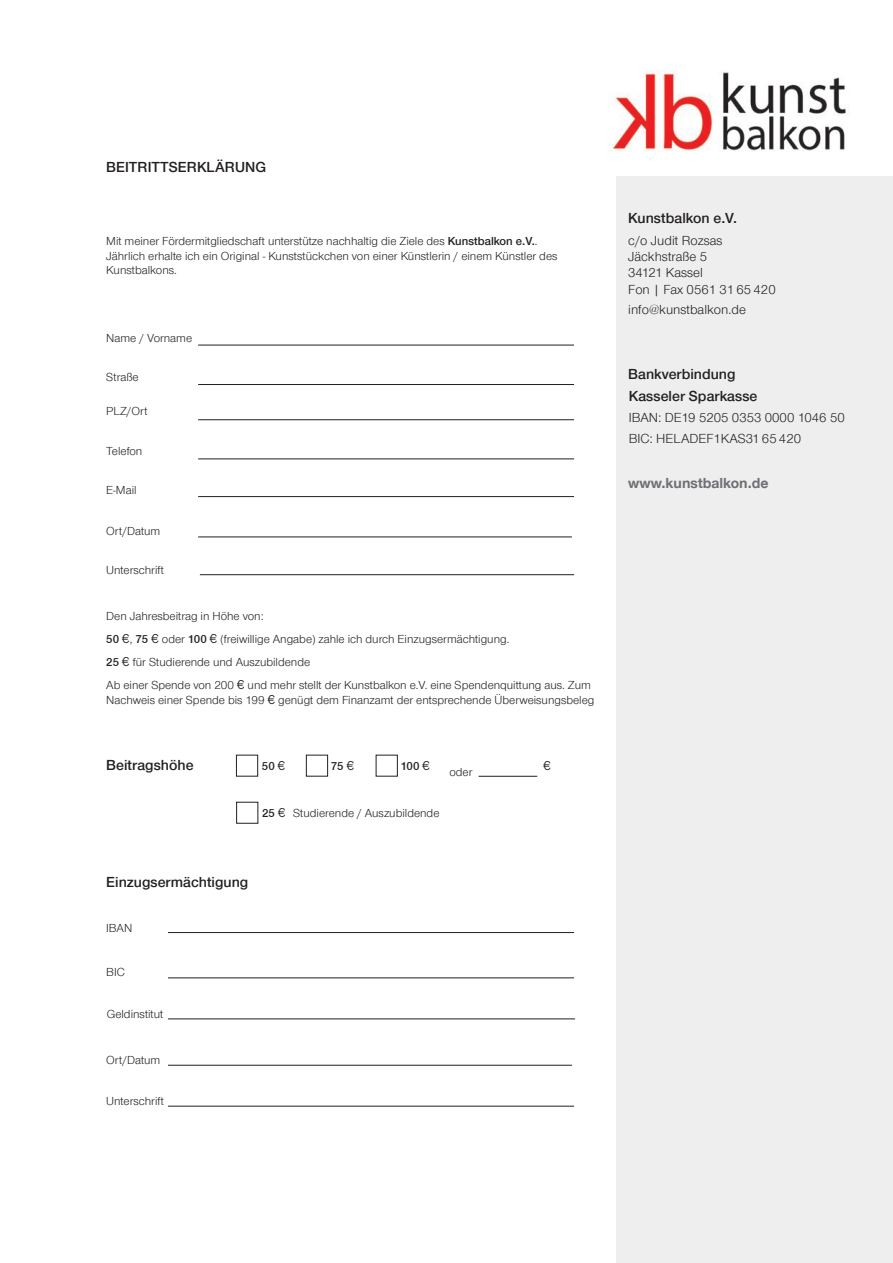
<style>
.page{position:relative;width:893px;height:1263px;background:#fff}
.page>*{position:absolute;margin:0;border:0;box-sizing:border-box;transform-origin:0 0}
.t1{font:600 15px/22.4px "Nimbus Sans Novus T";color:#231f20}
.t2{font:700 15px "Nimbus Sans Novus T";color:#6f7073}
.t3{font:13.5px/16.2px "Nimbus Sans Novus T";color:#231f20}
.t4{font:12px/23px "Nimbus Sans Novus T";color:#231f20}
.t5{font:600 12px "Nimbus Sans Novus T";color:#231f20}
.t6{font:12px "News Gothic MT Pro";color:#231f20}
.s1{font-weight:600}
.s2{font-family:"News Gothic MT Pro"}
.s3{font-family:"News Gothic MT Pro";font-weight:400}
</style>
<div class="page">
<div style="left:617px;top:176px;width:276px;height:1087px;background:#eeeeef"></div>
<div style="left:236px;top:755px;width:22px;height:21px;border:1px solid #231f20"></div>
<div style="left:236px;top:802px;width:22px;height:21px;border:1px solid #231f20"></div>
<div style="left:306px;top:755px;width:22px;height:21px;border:1px solid #231f20"></div>
<div style="left:376px;top:755px;width:22px;height:21px;border:1px solid #231f20"></div>
<img style="left:610px;top:70px;width:236px;height:81px">
<hr style="left:198px;top:345px;width:376px;height:1px;background:#231f20">
<hr style="left:168px;top:932px;width:406px;height:1px;background:#231f20">
<hr style="left:198px;top:384px;width:376px;height:1px;background:#231f20">
<hr style="left:168px;top:977px;width:406px;height:1px;background:#231f20">
<hr style="left:198px;top:419px;width:376px;height:1px;background:#231f20">
<hr style="left:168px;top:1019px;width:407px;height:1px;background:#231f20">
<hr style="left:198px;top:496px;width:376px;height:1px;background:#231f20">
<hr style="left:198px;top:459px;width:376px;height:1px;background:#231f20">
<hr style="left:198px;top:537px;width:374px;height:1px;background:#231f20">
<hr style="left:168px;top:1065px;width:404px;height:1px;background:#231f20">
<hr style="left:200px;top:574px;width:374px;height:1px;background:#231f20">
<hr style="left:168px;top:1106px;width:406px;height:1px;background:#231f20">
<hr style="left:479px;top:776px;width:58px;height:1px;background:#231f20">
<p class="t1" style="left:106px;top:156px;width:161px">BEITRITTSERKLÄRUNG</p>
<p class="t4" style="left:106px;top:234px;width:453px;line-height:14.4px">Mit meiner Fördermitgliedschaft unterstütze nachhaltig die Ziele des <span class="s1">Kunstbalkon e.V.</span>.<br>Jährlich erhalte ich ein Original - Kunststückchen von einer Künstlerin / einem Künstler des<br>Kunstbalkons.</p>
<p class="t4" style="left:106px;top:326px;width:87px">Name / Vorname</p>
<p class="t4" style="left:106px;top:365px;width:34px">Straße</p>
<p class="t4" style="left:106px;top:400px;width:43px">PLZ/Ort</p>
<p class="t4" style="left:106px;top:439px;width:38px">Telefon</p>
<p class="t4" style="left:106px;top:478px;width:32px">E-Mail</p>
<p class="t4" style="left:106px;top:520px;width:56px">Ort/Datum</p>
<p class="t4" style="left:106px;top:558px;width:59px">Unterschrift</p>
<p class="t4" style="left:106px;top:605px;width:486px">Den Jahresbeitrag in Höhe von:<br><span class="s1">50</span> <span class="s2">€</span>, <span class="s1">75</span> <span class="s2">€</span> oder <span class="s1">100</span> <span class="s2">€</span> (freiwillige Angabe) zahle ich durch Einzugsermächtigung.<br><span class="s1">25</span> <span class="s2">€</span> für Studierende und Auszubildende<br>Ab einer Spende von 200 <span class="s2">€</span> und mehr stellt der Kunstbalkon e.V. eine Spendenquittung aus. Zum</p>
<p class="t4" style="left:106px;top:688px;width:490px">Nachweis einer Spende bis 199 <span class="s2">€</span> genügt dem Finanzamt der entsprechende Überweisungsbeleg</p>
<p class="t1" style="left:106px;top:753px;width:89px">Beitragshöhe</p>
<p class="t5" style="left:262px;top:758px;width:25px">50 <span class="s3">€</span></p>
<p class="t4" style="left:262px;top:801px;width:179px"><span class="s1">25</span> <span class="s2">€</span> Studierende / Auszubildende</p>
<p class="t5" style="left:331px;top:758px;width:25px">75 <span class="s3">€</span></p>
<p class="t5" style="left:401px;top:758px;width:31px">100 <span class="s3">€</span></p>
<p class="t6" style="left:543px;top:758px;width:9px">€</p>
<p class="t4" style="left:449px;top:760px;width:25px">oder</p>
<p class="t1" style="left:106px;top:870px;width:144px">Einzugsermächtigung</p>
<p class="t4" style="left:106px;top:916px;width:28px">IBAN</p>
<p class="t4" style="left:106px;top:960px;width:20px">BIC</p>
<p class="t4" style="left:107px;top:1002px;width:58px">Geldinstitut</p>
<p class="t4" style="left:106px;top:1048px;width:56px">Ort/Datum</p>
<p class="t4" style="left:106px;top:1090px;width:59px">Unterschrift</p>
<p class="t1" style="left:628px;top:206px;width:110px">Kunstbalkon e.V.</p>
<p class="t3" style="left:628px;top:232px;width:149px">c/o Judit Rozsas<br>Jäckhstraße 5<br>34121 Kassel<br>Fon | Fax 0561 31 65 420</p>
<p class="t3" style="left:628px;top:301px;width:119px">info@kunstbalkon.de</p>
<p class="t1" style="left:628px;top:362px;width:131px">Bankverbindung<br>Kasseler Sparkasse</p>
<p class="t3" style="left:629px;top:407px;width:217px;line-height:20.4px">IBAN: DE19 5205 0353 0000 1046 50<br>BIC: HELADEF1KAS31 65 420</p>
<p class="t2" style="left:628px;top:474px;width:142px">www.kunstbalkon.de</p>
</div>
